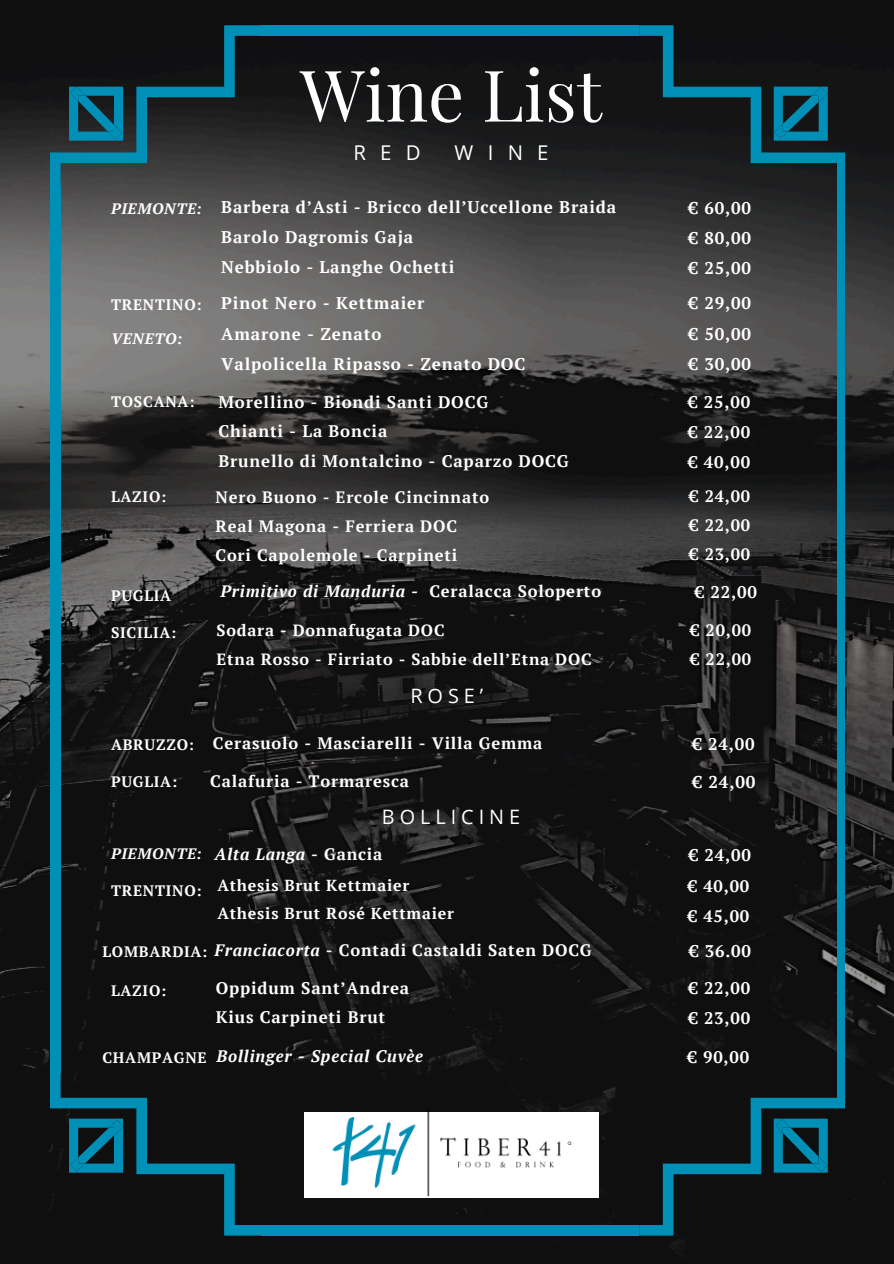
<style>
.page{position:relative;width:894px;height:1264px;background:#fff}
.page>*{position:absolute;margin:0;border:0;box-sizing:border-box;transform-origin:0 0}
.t1{font:71.25px "Playfair Display";color:#fff}
.t2{font:20.4px "Open Sans";letter-spacing:.7em;color:#fff}
.t3{font:19.8px "Open Sans";letter-spacing:.25em;color:#fff}
.t4{font:700 16.95px/29.8px "PT Serif";letter-spacing:.05em;color:#fff;text-align:justify}
.t5{font:700 16.8px/29.5px "PT Serif";letter-spacing:.05em;color:#fff}
.t6{font:700 16.65px/29.2px "PT Serif";letter-spacing:.05em;color:#fff}
.t7{font:italic 700 16.65px "PT Serif";letter-spacing:.05em;color:#fff}
.t8{font:700 16.5px/29.1px "PT Serif";letter-spacing:.05em;color:#fff}
.t9{font:italic 700 16.5px "PT Serif";letter-spacing:.05em;color:#fff}
.t10{font:700 16.2px/28.8px "PT Serif";letter-spacing:.05em;color:#fff}
.t11{font:700 15.9px/28.2px "PT Serif";letter-spacing:.05em;color:#fff}
.t12{font:700 15px "PT Serif";letter-spacing:.05em;color:#fff}
.t13{font:italic 700 15px "PT Serif";letter-spacing:.05em;color:#fff}
.s1{font-style:normal}
.s2{font-size:15px}
.s3{font-style:italic}
</style>
<div class="page">
<img style="left:0;top:0;width:893px;height:1263px">
<img style="left:306px;top:1106px;width:291px;height:92px">
<svg style="left:50px;top:25px;width:212px;height:162px;background:#1b343c"></svg>
<div style="left:262px;top:25px;width:377px;height:11px;background:#008fb6"></div>
<svg style="left:639px;top:25px;width:205px;height:162px;background:#112a32"></svg>
<div style="left:836px;top:187px;width:8px;height:885px;background:#008fb6"></div>
<svg style="left:639px;top:1072px;width:205px;height:163px;background:#0c242b"></svg>
<div style="left:262px;top:1224px;width:377px;height:11px;background:#008fb6"></div>
<svg style="left:50px;top:1072px;width:212px;height:163px;background:#0c252c"></svg>
<div style="left:50px;top:187px;width:11px;height:885px;background:#008fb6"></div>
<p class="t1" style="left:300px;top:45px;width:303px">Wine List</p>
<h1 class="t2" style="left:353px;top:138px;width:69px">RED</h1>
<h1 class="t2" style="left:454px;top:138px;width:95px">WINE</h1>
<h3 class="t13" style="left:111px;top:199px;width:93px">PIEMONTE:</h3>
<h3 class="t12" style="left:111px;top:295px;width:92px">TRENTINO:</h3>
<p class="t13" style="left:111px;top:328px;width:73px">VENETO:</p>
<h3 class="t12" style="left:111px;top:391px;width:85px">TOSCANA:</h3>
<p class="t12" style="left:111px;top:487px;width:57px">LAZIO:</p>
<h3 class="t12" style="left:111px;top:586px;width:62px">PUGLIA</h3>
<h3 class="t12" style="left:111px;top:622px;width:67px">SICILIA:</h3>
<p class="t12" style="left:111px;top:734px;width:84px">ABRUZZO:</p>
<h2 class="t12" style="left:111px;top:771px;width:68px">PUGLIA:</h2>
<h3 class="t13" style="left:111px;top:843px;width:93px">PIEMONTE:</h3>
<h3 class="t12" style="left:111px;top:880px;width:92px">TRENTINO:</h3>
<h3 class="t5" style="left:221px;top:192px;width:396px">Barbera d’Asti - Bricco dell’Uccellone Braida<br>Barolo Dagromis Gaja<br>Nebbiolo - Langhe Ochetti</h3>
<h3 class="t4" style="left:688px;top:192px;width:64px">€ 60,00 € 80,00 € 25,00</h3>
<p class="t5" style="left:221px;top:287px;width:204px">Pinot Nero - Kettmaier</p>
<h3 class="t4" style="left:688px;top:288px;width:64px">€ 29,00</h3>
<h3 class="t5" style="left:221px;top:319px;width:305px">Amarone - Zenato<br>Valpolicella Ripasso - Zenato DOC</h3>
<p class="t4" style="left:688px;top:319px;width:64px">€ 50,00 € 30,00</p>
<h3 class="t5" style="left:218px;top:387px;width:351px">Morellino - Biondi Santi DOCG<br>Chianti - La Boncia<br>Brunello di Montalcino - Caparzo DOCG</h3>
<h3 class="t5" style="left:688px;top:387px;width:63px;text-align:justify">€ 25,00 € 22,00 € 40,00</h3>
<p class="t8" style="left:215px;top:482px;width:275px">Nero Buono - Ercole Cincinnato<br>Real Magona - Ferriera DOC<br>Cori Capolemole - Carpineti</p>
<h3 class="t8" style="left:689px;top:481px;width:62px;text-align:justify">€ 24,00 € 22,00 € 23,00</h3>
<h3 class="t9" style="left:220px;top:580px;width:199px">Primitivo di Manduria -</h3>
<p class="t8" style="left:429px;top:576px;width:173px">Ceralacca Soloperto</p>
<p class="t5" style="left:694px;top:577px;width:64px">€ 22,00</p>
<h3 class="t10" style="left:216px;top:615px;width:376px">Sodara - Donnafugata DOC<br>Etna Rosso - Firriato - Sabbie dell’Etna DOC</h3>
<p class="t8" style="left:690px;top:615px;width:62px">€ 20,00 € 22,00</p>
<h3 class="t3" style="left:410px;top:682px;width:74px">ROSE’</h3>
<h3 class="t8" style="left:213px;top:728px;width:331px">Cerasuolo - Masciarelli - Villa Gemma</h3>
<p class="t5" style="left:692px;top:728px;width:64px">€ 24,00</p>
<h3 class="t8" style="left:210px;top:765px;width:200px">Calafuria - Tormaresca</h3>
<h3 class="t4" style="left:692px;top:766px;width:64px">€ 24,00</h3>
<p class="t3" style="left:382px;top:803px;width:140px">BOLLICINE</p>
<h3 class="t9" style="left:214px;top:843px;width:169px">Alta Langa <span class="s1">- Gancia</span></h3>
<h3 class="t5" style="left:688px;top:840px;width:64px">€ 24,00</h3>
<h2 class="t11" style="left:217px;top:870px;width:238px">Athesis Brut Kettmaier<br>Athesis Brut Rosé Kettmaier</h2>
<h3 class="t8" style="left:687px;top:871px;width:63px">€ 40,00 € 45,00</h3>
<p class="t8" style="left:102px;top:935px;width:490px"><span class="s2">LOMBARDIA:</span> <span class="s3">Franciacorta</span> - Contadi Castaldi Saten DOCG</p>
<h3 class="t5" style="left:688px;top:935px;width:64px">€ 36.00</h3>
<p class="t12" style="left:111px;top:980px;width:57px">LAZIO:</p>
<h3 class="t6" style="left:216px;top:973px;width:195px">Oppidum Sant’Andrea<br>Kius Carpineti Brut</h3>
<h3 class="t6" style="left:688px;top:973px;width:63px">€ 22,00 € 23,00</h3>
<p class="t12" style="left:102px;top:1047px;width:106px">CHAMPAGNE</p>
<h3 class="t7" style="left:216px;top:1044px;width:208px">Bollinger - Special Cuvèe</h3>
<h3 class="t6" style="left:687px;top:1041px;width:63px">€ 90,00</h3>
</div>
